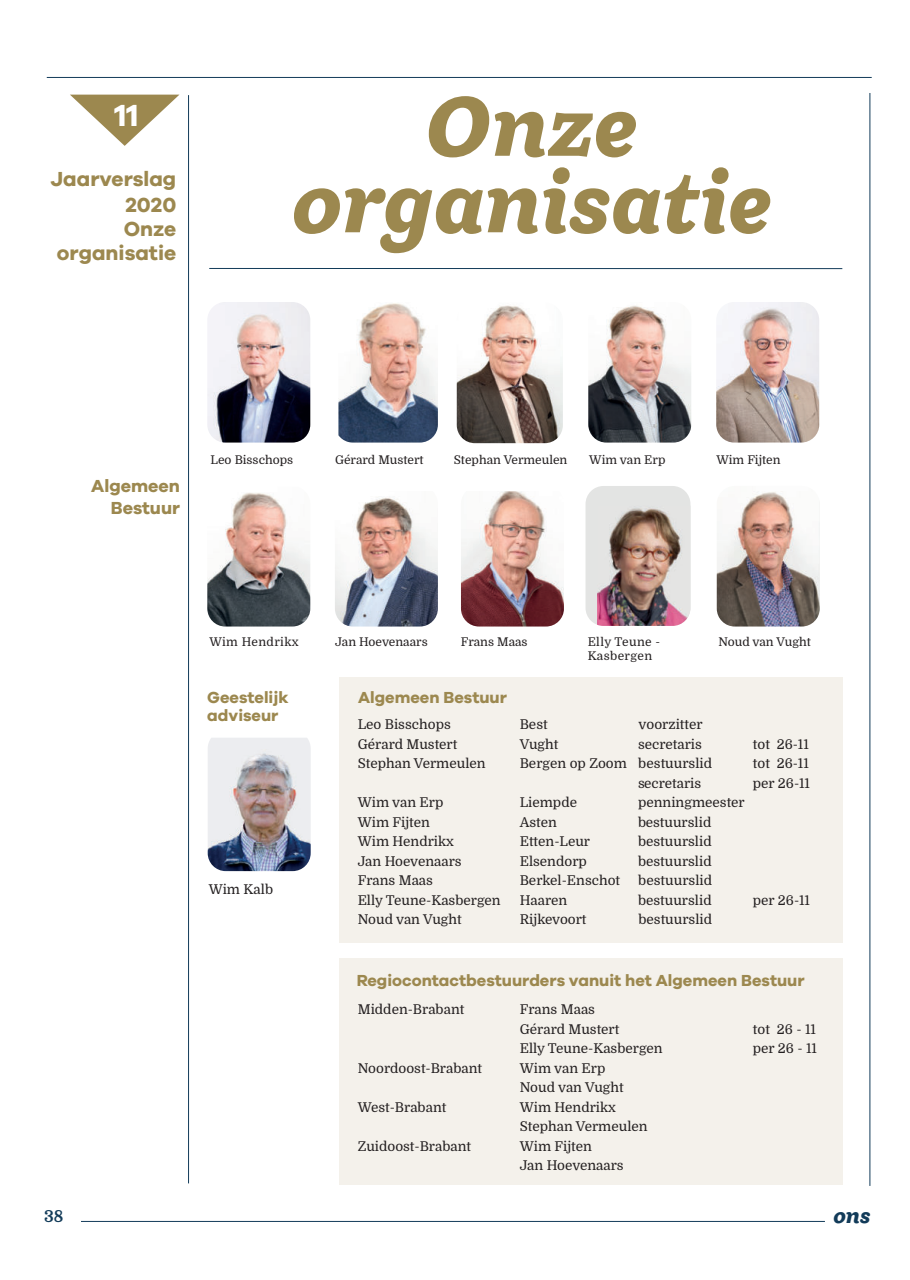
<style>
.page{position:relative;width:910px;height:1280px;background:#fff}
.page>*{position:absolute;margin:0;border:0;box-sizing:border-box;transform-origin:0 0}
.t1{font:700 31.5px "Galano Grotesque DEMO";color:#fff}
.t2{font:700 21px/24.5px "Galano Grotesque DEMO";color:#9c884f;text-align:right}
.t3{font:italic 800 21px "Ulises";color:#123b59}
.t4{font:700 18px/22.5px "Galano Grotesque DEMO";color:#9c884f;text-align:right}
.t5{font:700 16.5px/18px "Galano Grotesque DEMO";color:#9c884f}
.t6{font:700 16.5px "Domine";color:#123b59}
.t7{font:13.5px/19.5px "Domine";color:#231f20}
.t8{font:12px "Domine";color:#231f20}
.t9{font:12px/14.4px "Domine";letter-spacing:.03em;color:#231f20}
</style>
<div class="page">
<div style="left:339px;top:959px;width:503px;height:226px;background:#f4f1eb"></div>
<div style="left:339px;top:677px;width:503px;height:266px;background:#f4f1eb"></div>
<hr style="left:81px;top:1221px;width:744px;height:1px;background:#123b59">
<hr style="left:47px;top:77px;width:825px;height:1px;background:#123b59">
<svg style="left:70px;top:95px;width:109px;height:51px"></svg>
<svg style="left:294px;top:167px;width:476px;height:86px"></svg>
<svg style="left:429px;top:96px;width:207px;height:61px"></svg>
<hr style="left:209px;top:268px;width:633px;height:1px;background:#123b59">
<hr style="left:870px;top:93px;width:1px;height:1093px;background:#123b59">
<hr style="left:188px;top:95px;width:1px;height:1088px;background:#123b59">
<img style="left:461px;top:491px;width:103px;height:135px">
<img style="left:335px;top:498px;width:103px;height:128px">
<img style="left:338px;top:387px;width:15px;height:55px">
<img style="left:717px;top:491px;width:103px;height:135px">
<img style="left:716px;top:302px;width:103px;height:141px">
<img style="left:207px;top:492px;width:103px;height:134px">
<img style="left:588px;top:305px;width:103px;height:138px">
<img style="left:207px;top:302px;width:103px;height:141px">
<img style="left:457px;top:305px;width:106px;height:138px">
<img style="left:208px;top:738px;width:103px;height:133px">
<div style="left:585px;top:486px;width:105px;height:140px;background:#e3e4e3;border-radius:18px"></div>
<img style="left:597px;top:508px;width:93px;height:118px">
<h1 class="t1" style="left:114px;top:102px;width:26px">11</h1>
<h2 class="t2" style="left:51px;top:168px;width:127px">Jaarverslag<br>2020<br>Onze organisatie</h2>
<h3 class="t4" style="left:91px;top:475px;width:90px">Algemeen<br>Bestuur</h3>
<p class="t8" style="left:335px;top:453px;width:90px">Gérard Mustert</p>
<p class="t8" style="left:211px;top:453px;width:84px">Leo Bisschops</p>
<p class="t8" style="left:454px;top:453px;width:115px">Stephan Vermeulen</p>
<p class="t8" style="left:589px;top:453px;width:78px">Wim van Erp</p>
<p class="t8" style="left:716px;top:453px;width:66px">Wim Fijten</p>
<p class="t9" style="left:209px;top:634px;width:91px">Wim Hendrikx</p>
<p class="t5" style="left:207px;top:689px;width:83px">Geestelijk adviseur</p>
<p class="t7" style="left:209px;top:880px;width:66px">Wim Kalb</p>
<p class="t8" style="left:335px;top:635px;width:94px">Jan Hoevenaars</p>
<p class="t8" style="left:461px;top:635px;width:68px">Frans Maas</p>
<p class="t5" style="left:358px;top:690px;width:150px">Algemeen Bestuur</p>
<p class="t9" style="left:588px;top:634px;width:74px">Elly Teune -<br>Kasbergen</p>
<p class="t8" style="left:718px;top:635px;width:94px">Noud van Vught</p>
<p class="t7" style="left:358px;top:715px;width:95px">Leo Bisschops</p>
<p class="t7" style="left:520px;top:715px;width:29px">Best</p>
<p class="t7" style="left:638px;top:715px;width:66px">voorzitter</p>
<p class="t7" style="left:358px;top:735px;width:101px">Gérard Mustert</p>
<p class="t7" style="left:520px;top:735px;width:40px">Vught</p>
<p class="t7" style="left:638px;top:735px;width:65px">secretaris</p>
<p class="t7" style="left:753px;top:735px;width:57px">tot 26-11</p>
<p class="t7" style="left:358px;top:754px;width:129px">Stephan Vermeulen</p>
<p class="t7" style="left:520px;top:754px;width:194px">Bergen op Zoom bestuurslid</p>
<p class="t7" style="left:753px;top:754px;width:57px">tot 26-11</p>
<p class="t7" style="left:638px;top:774px;width:65px">secretaris</p>
<p class="t7" style="left:753px;top:774px;width:58px">per 26-11</p>
<p class="t7" style="left:358px;top:793px;width:87px">Wim van Erp</p>
<p class="t7" style="left:520px;top:793px;width:59px">Liempde</p>
<p class="t7" style="left:638px;top:793px;width:108px">penningmeester</p>
<p class="t7" style="left:358px;top:813px;width:74px">Wim Fijten</p>
<p class="t7" style="left:520px;top:813px;width:39px">Asten</p>
<p class="t7" style="left:638px;top:813px;width:75px">bestuurslid</p>
<p class="t7" style="left:358px;top:832px;width:98px">Wim Hendrikx</p>
<p class="t7" style="left:520px;top:832px;width:72px">Etten-Leur</p>
<p class="t7" style="left:638px;top:832px;width:75px">bestuurslid</p>
<p class="t7" style="left:358px;top:852px;width:105px">Jan Hoevenaars</p>
<p class="t7" style="left:520px;top:852px;width:69px">Elsendorp</p>
<p class="t7" style="left:638px;top:852px;width:75px">bestuurslid</p>
<p class="t7" style="left:358px;top:871px;width:77px">Frans Maas</p>
<p class="t7" style="left:520px;top:871px;width:102px">Berkel-Enschot</p>
<p class="t7" style="left:638px;top:871px;width:75px">bestuurslid</p>
<p class="t7" style="left:358px;top:891px;width:145px">Elly Teune-Kasbergen</p>
<p class="t7" style="left:520px;top:891px;width:49px">Haaren</p>
<p class="t7" style="left:638px;top:891px;width:75px">bestuurslid</p>
<p class="t7" style="left:753px;top:891px;width:58px">per 26-11</p>
<p class="t7" style="left:358px;top:910px;width:106px">Noud van Vught</p>
<p class="t7" style="left:520px;top:910px;width:68px">Rijkevoort</p>
<p class="t7" style="left:638px;top:910px;width:75px">bestuurslid</p>
<p class="t5" style="left:357px;top:972px;width:449px">Regiocontactbestuurders vanuit het Algemeen Bestuur</p>
<p class="t7" style="left:358px;top:1000px;width:108px">Midden-Brabant</p>
<p class="t7" style="left:520px;top:1000px;width:101px">Frans Maas<br>Gérard Mustert</p>
<p class="t7" style="left:753px;top:1020px;width:64px">tot 26 - 11</p>
<p class="t7" style="left:520px;top:1039px;width:145px">Elly Teune-Kasbergen</p>
<p class="t7" style="left:753px;top:1039px;width:66px">per 26 - 11</p>
<p class="t7" style="left:358px;top:1059px;width:126px">Noordoost-Brabant</p>
<p class="t7" style="left:520px;top:1059px;width:106px">Wim van Erp<br>Noud van Vught</p>
<p class="t7" style="left:358px;top:1098px;width:90px">West-Brabant</p>
<p class="t7" style="left:520px;top:1098px;width:129px">Wim Hendrikx<br>Stephan Vermeulen</p>
<p class="t7" style="left:358px;top:1137px;width:115px">Zuidoost-Brabant</p>
<p class="t7" style="left:520px;top:1137px;width:106px">Wim Fijten<br>Jan Hoevenaars</p>
<p class="t6" style="left:44px;top:1207px;width:21px">38</p>
<h2 class="t3" style="left:833px;top:1206px;width:39px">ons</h2>
</div>
